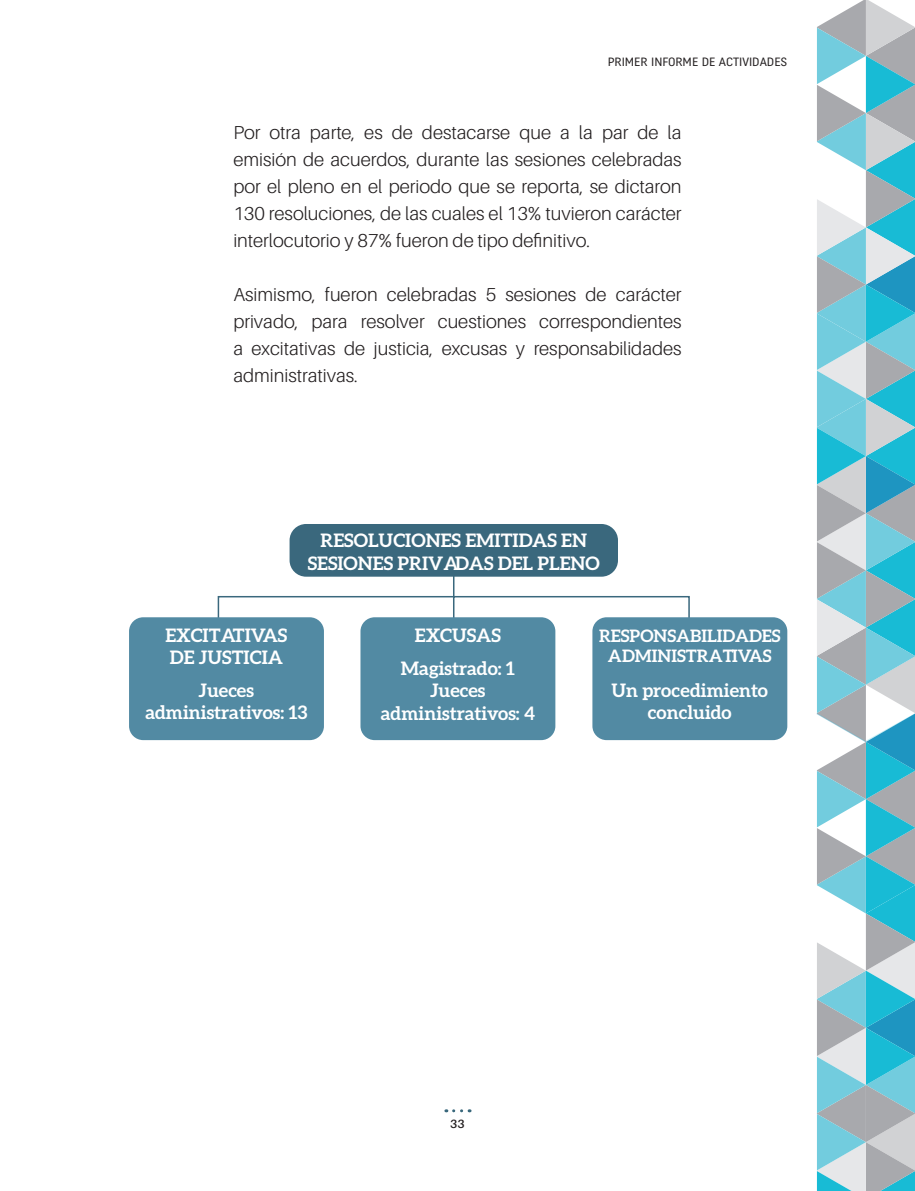
<style>
.page{position:relative;width:915px;height:1191px;background:#fff}
.page>*{position:absolute;margin:0;border:0;box-sizing:border-box;transform-origin:0 0}
.t1{font:300 18.75px/27px "Aileron";color:#231f20;text-align:justify}
.t2{font:700 18.6px/22.4px "Aleo";color:#fff;text-align:center}
.t3{font:700 17.1px/20.5px "Aleo";color:#fff;text-align:center}
.t4{font:12px "Fengardo Neue";color:#231f20}
.t5{font:600 12px "Aileron";color:#231f20}
</style>
<div class="page">
<svg style="left:453px;top:1109px;width:17px;height:3px"></svg>
<svg style="left:816px;top:0;width:98px;height:1191px;background:#8fc6d2"></svg>
<svg style="left:217px;top:573px;width:473px;height:53px"></svg>
<div style="left:289px;top:524px;width:328px;height:52px;background:#3a687d;border-radius:16px"></div>
<div style="left:129px;top:617px;width:195px;height:123px;background:#528aa3;border-radius:14px"></div>
<div style="left:360px;top:617px;width:195px;height:123px;background:#528aa3;border-radius:14px"></div>
<div style="left:592px;top:617px;width:195px;height:123px;background:#528aa3;border-radius:14px"></div>
<p class="t4" style="left:607px;top:55px;width:181px">PRIMER INFORME DE ACTIVIDADES</p>
<p class="t1" style="left:233px;top:119px;width:449px">Por otra parte, es de destacarse que a la par de la emisión de acuerdos, durante las sesiones celebradas por el pleno en el periodo que se reporta, se dictaron 130 resoluciones, de las cuales el 13% tuvieron carácter interlocutorio y 87% fueron de tipo definitivo.</p>
<p class="t1" style="left:233px;top:281px;width:449px">Asimismo, fueron celebradas 5 sesiones de carácter privado, para resolver cuestiones correspondientes a excitativas de justicia, excusas y responsabilidades administrativas.</p>
<p class="t2" style="left:307px;top:530px;width:293px">RESOLUCIONES EMITIDAS EN<br>SESIONES PRIVADAS DEL PLENO</p>
<p class="t2" style="left:165px;top:625px;width:123px;text-align:left">EXCITATIVAS<br>DE JUSTICIA</p>
<p class="t2" style="left:145px;top:680px;width:164px">Jueces administrativos: 13</p>
<p class="t2" style="left:401px;top:619px;width:115px;line-height:33.2px">EXCUSAS<br>Magistrado: 1</p>
<p class="t2" style="left:381px;top:680px;width:156px">Jueces administrativos: 4</p>
<p class="t3" style="left:598px;top:626px;width:183px">RESPONSABILIDADES<br>ADMINISTRATIVAS</p>
<p class="t2" style="left:611px;top:680px;width:158px">Un procedimiento concluido</p>
<p class="t5" style="left:450px;top:1117px;width:16px">33</p>
</div>
